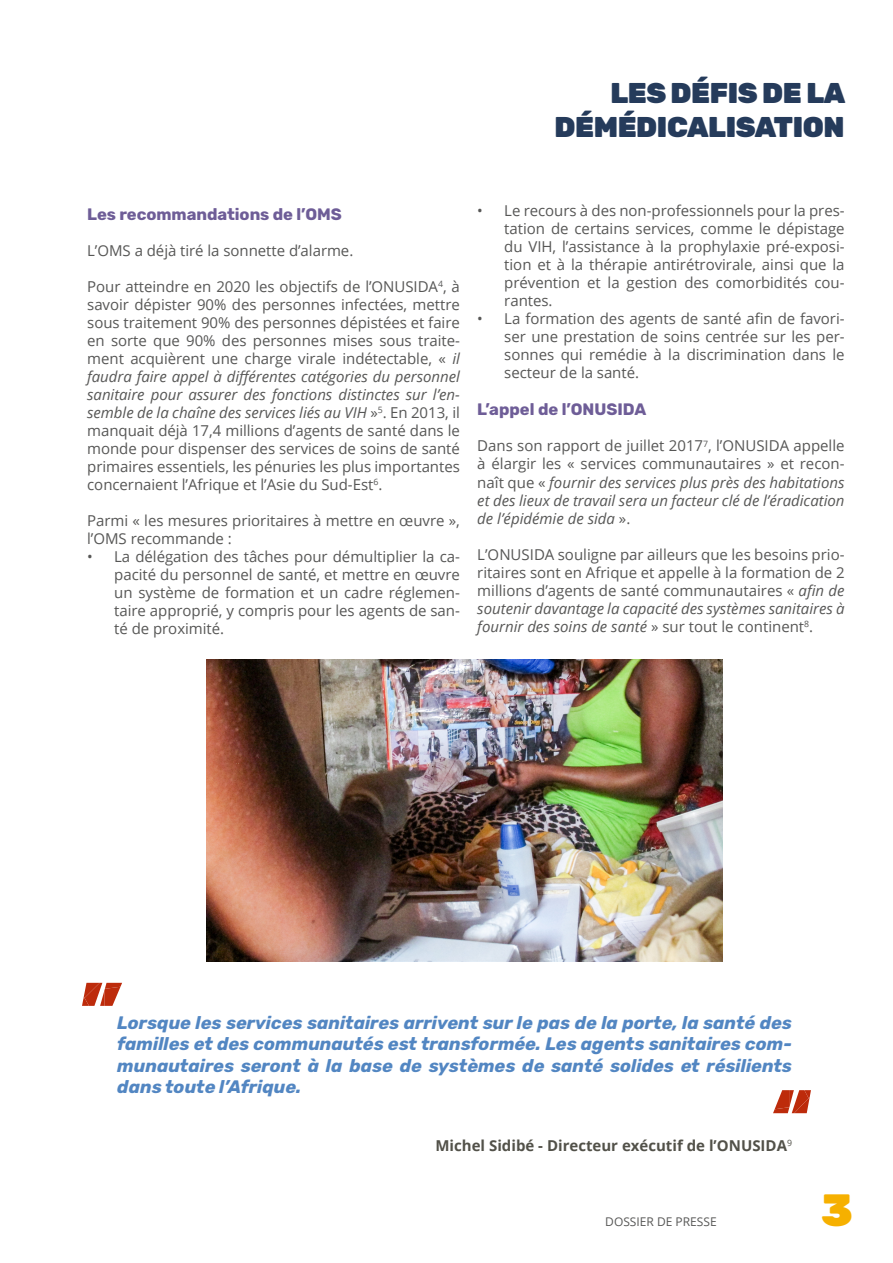
<style>
.page{position:relative;width:893px;height:1263px;background:#fff}
.page>*{position:absolute;margin:0;border:0;box-sizing:border-box;transform-origin:0 0}
.t1{font:900 45px "Rubik";color:#f6b000}
.t2{font:900 28.5px/34.2px "Rubik";letter-spacing:-.015em;color:#253b5b;text-align:right}
.t3{font:italic 700 18px/21.6px "Rubik";color:#5286c2;text-align:justify}
.t4{font:700 16.5px "Rubik";letter-spacing:-.005em;color:#6e5d97}
.t5{font:15px/18px "Open Sans";letter-spacing:-.005em;color:#575756;text-align:justify}
.t6{font:italic 15px/18px "Open Sans";color:#575756;text-align:justify}
.t7{font:700 15px "Open Sans";color:#525149}
.t8{font:12px "Open Sans";color:#575756}
.s1{font-style:italic}
.s2{font-style:normal}
</style>
<div class="page">
<svg style="left:82px;top:983px;width:40px;height:23px"></svg>
<svg style="left:773px;top:1090px;width:38px;height:23px"></svg>
<img style="left:207px;top:659px;width:515px;height:303px">
<h2 class="t2" style="left:554px;top:77px;width:292px">LES DÉFIS DE LA<br>DÉMÉDICALISATION</h2>
<p class="t4" style="left:87px;top:204px;width:256px">Les recommandations de l’OMS</p>
<p class="t5" style="left:87px;top:241px;width:268px">L’OMS a déjà tiré la sonnette d’alarme.</p>
<p class="t5" style="left:87px;top:277px;width:374px">Pour atteindre en 2020 les objectifs de l’ONUSIDA<sup>4</sup>, à savoir dépister 90% des personnes infectées, mettre sous traitement 90% des personnes dépistées et faire en sorte que 90% des personnes mises sous traite&shy;ment acquièrent une charge virale indétectable, « <span class="s1">il faudra faire appel à différentes catégories du personnel sanitaire pour assurer des fonctions distinctes sur l’en&shy;semble de la chaîne des services liés au VIH</span> »<sup>5</sup>. En 2013, il manquait déjà 17,4 millions d’agents de santé dans le monde pour dispenser des services de soins de santé primaires essentiels, les pénuries les plus importantes concernaient l’Afrique et l’Asie du Sud-Est<sup>6</sup>.</p>
<p class="t5" style="left:87px;top:511px;width:374px">Parmi « les mesures prioritaires à mettre en œuvre », l’OMS recommande :</p>
<p class="t5" style="left:114px;top:547px;width:347px;text-indent:-27px">• La délégation des tâches pour démultiplier la ca&shy;pacité du personnel de santé, et mettre en œuvre un système de formation et un cadre réglemen&shy;taire approprié, y compris pour les agents de san&shy;té de proximité.</p>
<p class="t5" style="left:504px;top:201px;width:342px;text-indent:-27px">• Le recours à des non-professionnels pour la pres&shy;tation de certains services, comme le dépistage du VIH, l’assistance à la prophylaxie pré-exposi&shy;tion et à la thérapie antirétrovirale, ainsi que la prévention et la gestion des comorbidités cou&shy;rantes.</p>
<p class="t5" style="left:504px;top:309px;width:342px;text-indent:-27px">• La formation des agents de santé afin de favori&shy;ser une prestation de soins centrée sur les per&shy;sonnes qui remédie à la discrimination dans le secteur de la santé.</p>
<p class="t4" style="left:477px;top:400px;width:171px">L’appel de l’ONUSIDA</p>
<p class="t6" style="left:477px;top:437px;width:369px"><span class="s2">Dans son rapport de juillet 2017</span><sup>7</sup><span class="s2">, l’ONUSIDA appelle à élargir les « services communautaires » et recon&shy;naît que «</span> fournir des services plus près des habitations et des lieux de travail sera un facteur clé de l’éradication de l’épidémie de sida <span class="s2">».</span></p>
<p class="t5" style="left:477px;top:545px;width:369px">L’ONUSIDA souligne par ailleurs que les besoins prio&shy;ritaires sont en Afrique et appelle à la formation de 2 millions d’agents de santé communautaires « <span class="s1">afin de soutenir davantage la capacité des systèmes sanitaires à fournir des soins de santé</span> » sur tout le continent<sup>8</sup>.</p>
<p class="t3" style="left:117px;top:1012px;width:676px">Lorsque les services sanitaires arrivent sur le pas de la porte, la santé des familles et des communautés est transformée. Les agents sanitaires com&shy;munautaires seront à la base de systèmes de santé solides et résilients dans toute l’Afrique.</p>
<p class="t7" style="left:435px;top:1134px;width:358px">Michel Sidibé - Directeur exécutif de l’ONUSIDA<sup>9</sup></p>
<p class="t8" style="left:605px;top:1213px;width:113px">DOSSIER DE PRESSE</p>
<h1 class="t1" style="left:821px;top:1183px;width:33px">3</h1>
</div>
